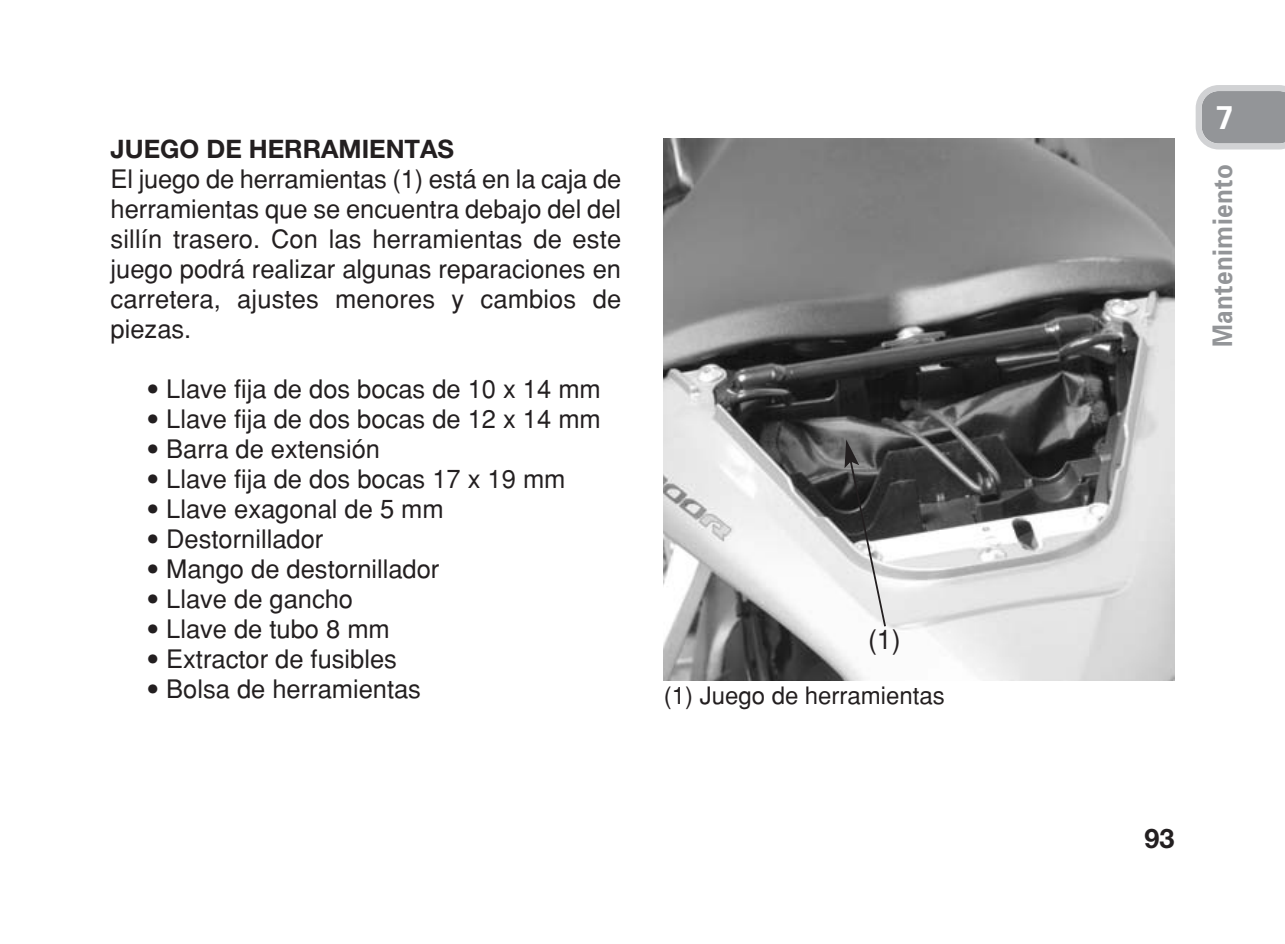
<style>
.page{position:relative;width:1285px;height:944px;background:#fff}
.page>*{position:absolute;margin:0;border:0;box-sizing:border-box;transform-origin:0 0}
.t1{font:700 33px "Univers";color:#fff}
.t2{font:700 27px "Univers";letter-spacing:.015em;color:#939598;scale:.9 1}
.t3{font:27px "Helvetica";color:#231f20}
.t4{font:700 27px "Helvetica Neue";color:#231f20}
.t5{font:25.5px/30px "Helvetica";color:#231f20;text-align:justify}
.t6{font:700 25.5px "Helvetica Neue";color:#231f20}
.t7{font:24px "Helvetica";color:#231f20}
.s1{font-family:"Helvetica Neue";font-weight:700}
</style>
<div class="page">
<svg style="left:1195px;top:85px;width:89px;height:64px;background:#a6a7aa"></svg>
<img style="left:663px;top:138px;width:511px;height:542px">
<svg style="left:844px;top:440px;width:43px;height:188px"></svg>
<p class="t6" style="left:111px;top:139px;width:345px">JUEGO DE HERRAMIENTAS</p>
<p class="t5" style="left:111px;top:166px;width:512px">El juego de herramientas (1) está en la caja de herramientas que se encuentra debajo del del sillín trasero. Con las herramientas de este juego podrá realizar algunas reparaciones en carretera, ajustes menores y cambios de piezas.</p>
<p class="t5" style="left:146px;top:376px;width:456px"><span class="s1">•</span> Llave fija de dos bocas de 10 x 14 mm</p>
<p class="t5" style="left:146px;top:406px;width:456px"><span class="s1">•</span> Llave fija de dos bocas de 12 x 14 mm</p>
<p class="t5" style="left:146px;top:436px;width:235px"><span class="s1">•</span> Barra de extensión</p>
<p class="t5" style="left:146px;top:466px;width:420px"><span class="s1">•</span> Llave fija de dos bocas 17 x 19 mm</p>
<p class="t5" style="left:146px;top:496px;width:299px"><span class="s1">•</span> Llave exagonal de 5 mm</p>
<p class="t5" style="left:146px;top:526px;width:178px"><span class="s1">•</span> Destornillador</p>
<p class="t5" style="left:146px;top:556px;width:294px"><span class="s1">•</span> Mango de destornillador</p>
<p class="t5" style="left:146px;top:586px;width:208px"><span class="s1">•</span> Llave de gancho</p>
<p class="t5" style="left:146px;top:616px;width:245px"><span class="s1">•</span> Llave de tubo 8 mm</p>
<p class="t5" style="left:146px;top:646px;width:252px"><span class="s1">•</span> Extractor de fusibles</p>
<p class="t5" style="left:146px;top:676px;width:276px"><span class="s1">•</span> Bolsa de herramientas</p>
<p class="t7" style="left:663px;top:686px;width:282px">(1) Juego de herramientas</p>
<p class="t3" style="left:867px;top:629px;width:34px">(1)</p>
<p class="t1" style="left:1215px;top:105px;width:20px">7</p>
<p class="t2" style="left:1212px;top:347px;width:205px;rotate:-90deg">Mantenimiento</p>
<p class="t4" style="left:1144px;top:829px;width:31px">93</p>
</div>
